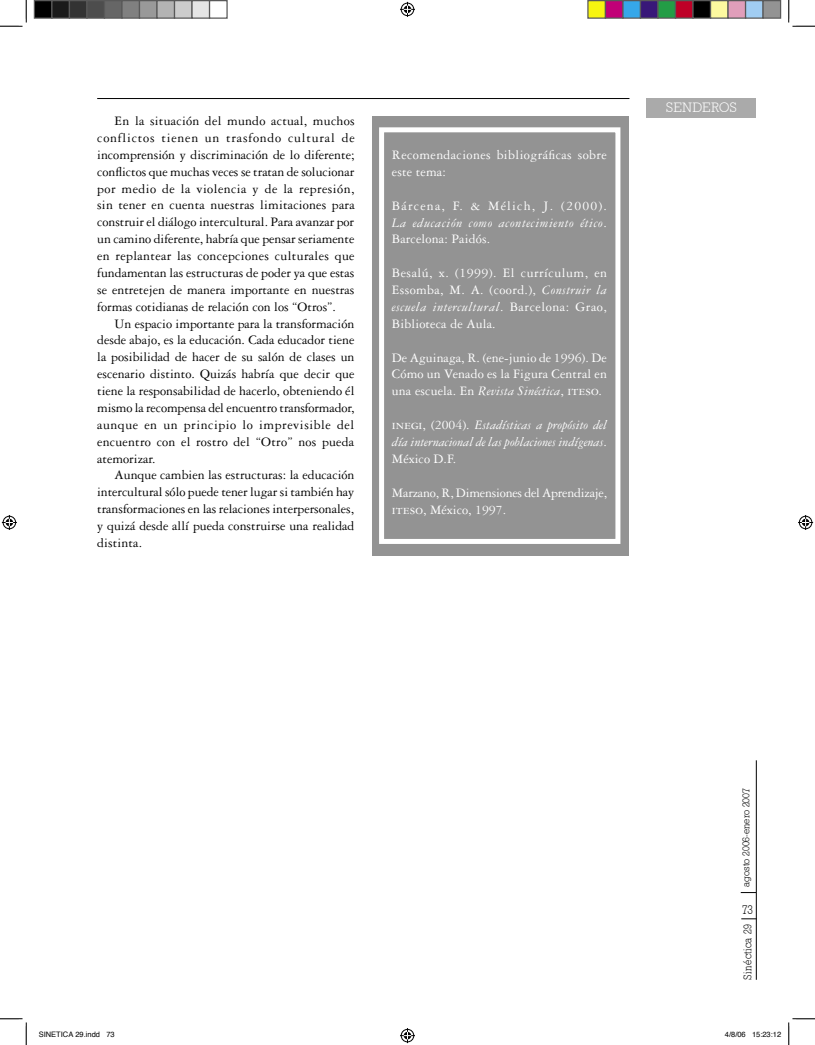
<style>
.page{position:relative;width:815px;height:1045px;background:#fff}
.page>*{position:absolute;margin:0;border:0;box-sizing:border-box;transform-origin:0 0}
.Cuerpo_de_texto{font:13.75px/16.9px "Garamond Three";color:#000;text-align:justify}
.Cuerpo_de_texto-2{font:13.75px/16.9px "Garamond Three";letter-spacing:.01em;color:#fff;text-align:justify}
.Cuerpo_de_texto-3{font:italic 13.75px/16.9px "Garamond Three";color:#fff;text-align:justify}
.Cuerpo_de_texto-4{font:13.75px/16.9px "Garamond Three";letter-spacing:-.015em;color:#fff}
.Cuerpo_de_texto-5{font:13.75px/16.9px "Garamond Three";letter-spacing:.03em;color:#fff}
.t1{font:13.75px "Geometric Slab 712 BT Light A";color:#fff}
.t2{font:12.5px "Geometric Slab 712 BT Light A";color:#000;scale:.9 1}
.t3{font:11.25px "Geometric Slab 712 BT Light A";letter-spacing:.04em;color:#000;scale:.9 1}
.t4{font:10px "Geometric Slab 712 BT Light A";color:#000}
.t5{font:7.5px "Helvetica";color:#000}
.s1{font-style:italic}
.s2{font-family:"Garamond Three SC"}
.s3{font-family:"Garamond Three SC";font-style:normal}
.s4{font-style:normal}
</style>
<div class="page">
<hr style="left:755px;top:760px;width:1px;height:219px;background:#000">
<svg style="left:741px;top:918px;width:15px;height:1px"></svg>
<svg style="left:740px;top:892px;width:15px;height:1px"></svg>
<hr style="left:97px;top:98px;width:532px;height:1px;background:#000">
<div style="left:372px;top:116px;width:256px;height:439px;background:#939393"></div>
<div style="left:379px;top:127px;width:241px;height:417px;border:5px solid #fff"></div>
<div style="left:646px;top:98px;width:109px;height:20px;background:#aaa"></div>
<svg style="left:0;top:0;width:27px;height:27px"></svg>
<svg style="left:0;top:1018px;width:27px;height:27px"></svg>
<svg style="left:788px;top:0;width:26px;height:27px"></svg>
<svg style="left:788px;top:1018px;width:26px;height:27px"></svg>
<svg style="left:400px;top:2px;width:15px;height:15px"></svg>
<svg style="left:400px;top:1028px;width:15px;height:15px"></svg>
<svg style="left:2px;top:515px;width:15px;height:15px"></svg>
<svg style="left:798px;top:515px;width:14px;height:15px"></svg>
<div style="left:34px;top:1px;width:18px;height:17px;background:#000"></div>
<div style="left:34px;top:0;width:18px;height:19px;border:1px solid #595959"></div>
<div style="left:52px;top:1px;width:17px;height:17px;background:#1a1a1a"></div>
<div style="left:51px;top:0;width:19px;height:19px;border:1px solid #595959"></div>
<div style="left:69px;top:1px;width:18px;height:17px;background:#333"></div>
<div style="left:69px;top:0;width:19px;height:19px;border:1px solid #595959"></div>
<div style="left:87px;top:1px;width:17px;height:17px;background:#4d4d4d"></div>
<div style="left:86px;top:0;width:19px;height:19px;border:1px solid #595959"></div>
<div style="left:104px;top:1px;width:18px;height:17px;background:#666"></div>
<div style="left:104px;top:0;width:18px;height:19px;border:1px solid #595959"></div>
<div style="left:122px;top:1px;width:17px;height:17px;background:#808080"></div>
<div style="left:121px;top:0;width:19px;height:19px;border:1px solid #595959"></div>
<div style="left:139px;top:1px;width:18px;height:17px;background:#999"></div>
<div style="left:139px;top:0;width:19px;height:19px;border:1px solid #595959"></div>
<div style="left:157px;top:1px;width:17px;height:17px;background:#b3b3b3"></div>
<div style="left:156px;top:0;width:19px;height:19px;border:1px solid #595959"></div>
<div style="left:174px;top:1px;width:18px;height:17px;background:#ccc"></div>
<div style="left:174px;top:0;width:18px;height:19px;border:1px solid #595959"></div>
<div style="left:192px;top:1px;width:17px;height:17px;background:#e5e5e5"></div>
<div style="left:191px;top:0;width:19px;height:19px;border:1px solid #595959"></div>
<div style="left:209px;top:0;width:19px;height:19px;border:1px solid #595959"></div>
<div style="left:587px;top:1px;width:18px;height:17px;background:#f7f410"></div>
<div style="left:587px;top:0;width:19px;height:19px;border:1px solid #595959"></div>
<div style="left:605px;top:1px;width:17px;height:17px;background:#c10077"></div>
<div style="left:604px;top:0;width:19px;height:19px;border:1px solid #595959"></div>
<div style="left:622px;top:1px;width:18px;height:17px;background:#36a7e9"></div>
<div style="left:622px;top:0;width:19px;height:19px;border:1px solid #595959"></div>
<div style="left:640px;top:1px;width:17px;height:17px;background:#381778"></div>
<div style="left:639px;top:0;width:19px;height:19px;border:1px solid #595959"></div>
<div style="left:657px;top:1px;width:18px;height:17px;background:#239d46"></div>
<div style="left:657px;top:0;width:19px;height:19px;border:1px solid #595959"></div>
<div style="left:675px;top:1px;width:17px;height:17px;background:#be0027"></div>
<div style="left:674px;top:0;width:19px;height:19px;border:1px solid #595959"></div>
<div style="left:692px;top:1px;width:18px;height:17px;background:#000"></div>
<div style="left:692px;top:0;width:19px;height:19px;border:1px solid #595959"></div>
<div style="left:710px;top:1px;width:17px;height:17px;background:#fdf9a0"></div>
<div style="left:709px;top:0;width:19px;height:19px;border:1px solid #595959"></div>
<div style="left:727px;top:1px;width:18px;height:17px;background:#e09eba"></div>
<div style="left:727px;top:0;width:19px;height:19px;border:1px solid #595959"></div>
<div style="left:745px;top:1px;width:17px;height:17px;background:#a1cdf2"></div>
<div style="left:744px;top:0;width:19px;height:19px;border:1px solid #595959"></div>
<div style="left:762px;top:1px;width:18px;height:17px;background:#939393"></div>
<div style="left:762px;top:0;width:19px;height:19px;border:1px solid #595959"></div>
<p class="Cuerpo_de_texto" style="left:97px;top:112px;width:259px;text-indent:17px">En la situación del mundo actual, muchos conflictos tienen un trasfondo cultural de incomprensión y discriminación de lo diferente; conflictos que muchas veces se tratan de solucionar por medio de la violencia y de la represión, sin tener en cuenta nuestras limitaciones para construir el diálogo intercultural. Para avanzar por un camino diferente, habría que pensar seriamente en replantear las concepciones culturales que fundamentan las estructuras de poder ya que estas se entretejen de manera importante en nuestras formas cotidianas de relación con los “Otros”.</p>
<p class="Cuerpo_de_texto" style="left:97px;top:315px;width:259px;text-indent:17px">Un espacio importante para la transformación desde abajo, es la educación. Cada educador tiene la posibilidad de hacer de su salón de clases un escenario distinto. Quizás habría que decir que tiene la responsabilidad de hacerlo, obteniendo él mismo la recompensa del encuentro transformador, aunque en un principio lo imprevisible del encuentro con el rostro del “Otro” nos pueda atemorizar.</p>
<p class="Cuerpo_de_texto" style="left:97px;top:467px;width:259px;text-indent:17px">Aunque cambien las estructuras: la educación intercultural sólo puede tener lugar si también hay transformaciones en las relaciones interpersonales, y quizá desde allí pueda construirse una realidad distinta.</p>
<p class="Cuerpo_de_texto-5" style="left:392px;top:146px;width:216px">Recomendaciones bibliográficas sobre este tema:</p>
<p class="Cuerpo_de_texto-2" style="left:392px;top:197px;width:216px">Bárcena, F. &amp; Mélich, J. (2000).<br><span class="s1">La educación como acontecimiento ético</span>.<br>Barcelona: Paidós.</p>
<p class="Cuerpo_de_texto-2" style="left:392px;top:265px;width:216px">Besalú, x. (1999). El currículum, en Essomba, M. A. (coord.), <span class="s1">Construir la escuela intercultural</span>. Barcelona: Grao, Biblioteca de Aula.</p>
<p class="Cuerpo_de_texto-2" style="left:392px;top:349px;width:216px">De Aguinaga, R. (ene-junio de 1996). De Cómo un Venado es la Figura Central en una escuela. En <span class="s1">Revista Sinéctica</span>, <span class="s2">iteso.</span></p>
<p class="Cuerpo_de_texto-3" style="left:392px;top:417px;width:216px"><span class="s3">inegi</span><span class="s4">, (2004).</span> Estadísticas a propósito del día internacional de las poblaciones indígenas<span class="s4">.<br>México</span> <span class="s3">D.F.</span></p>
<p class="Cuerpo_de_texto-4" style="left:392px;top:484px;width:217px">Marzano, R, Dimensiones del Aprendizaje, <span class="s2">iteso</span>, México, 1997.</p>
<p class="t1" style="left:665px;top:99px;width:73px">SENDEROS</p>
<p class="t4" style="left:739px;top:886px;width:100px;rotate:-90deg">agosto 2006-enero 2007</p>
<p class="t2" style="left:741px;top:901px;width:14px">73</p>
<p class="t3" style="left:740px;top:979px;width:63px;rotate:-90deg">Sinéctica 29</p>
<p class="t5" style="left:39px;top:1028px;width:77px">SINETICA 29.indd 73</p>
<p class="t5" style="left:724px;top:1028px;width:58px">4/8/06 15:23:12</p>
</div>
